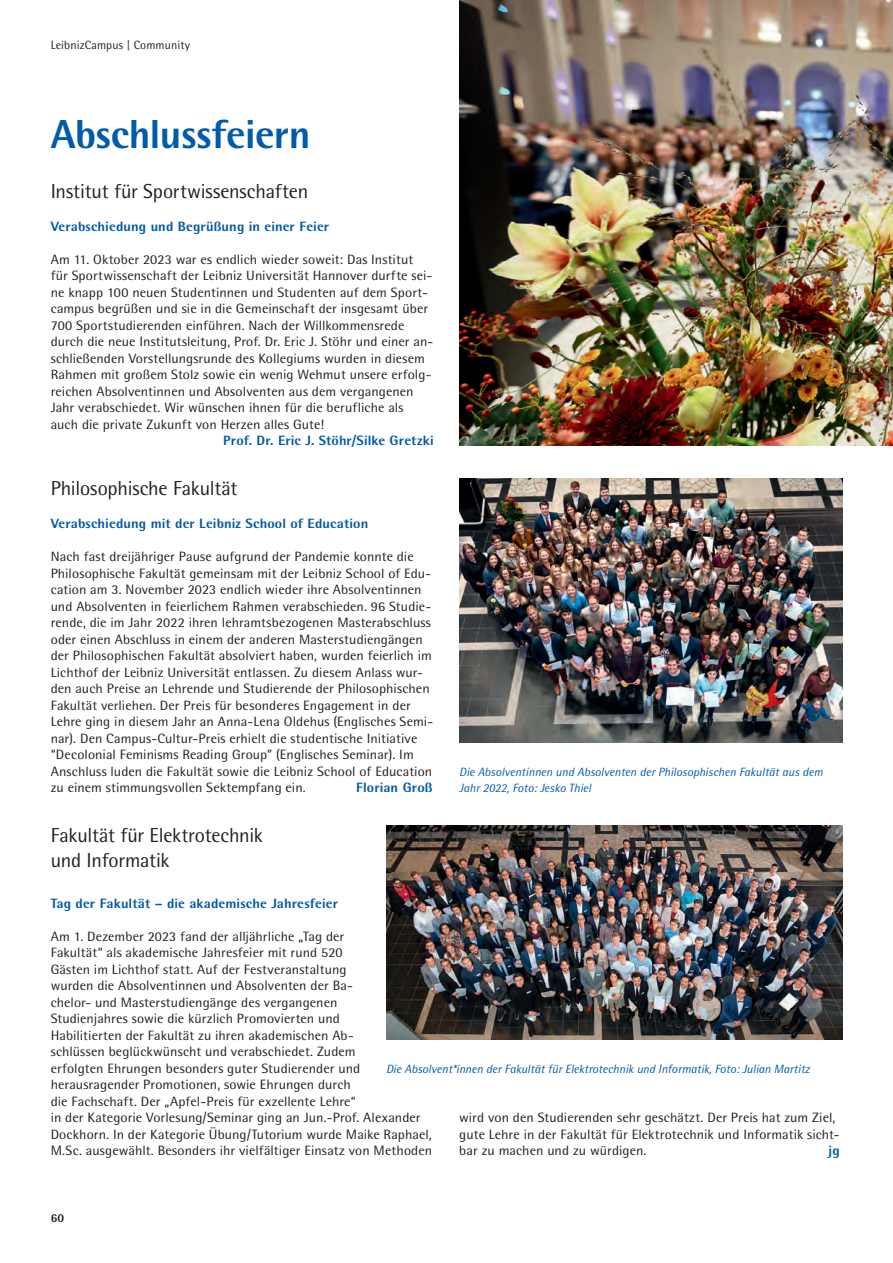
<style>
.page{position:relative;width:893px;height:1263px;background:#fff}
.page>*{position:absolute;margin:0;border:0;box-sizing:border-box;transform-origin:0 0}
.t1{font:800 40.5px "Rotis Semi Sans";letter-spacing:-.01em;color:#015aaa}
.t2{font:20.25px/24.8px "Rotis Semi Sans";letter-spacing:-.01em;color:#231f20}
.t3{font:13.5px/16.5px "Rotis Semi Sans";letter-spacing:.005em;color:#231f20;scale:1.05 1}
.t4{font:800 13.5px "Rotis Semi Sans";letter-spacing:.005em;color:#015aaa;scale:1.05 1}
.t5{font:italic 12px/16.5px "Rotis Semi Sans";color:#015aaa}
.t6{font:12px "Rotis Semi Sans";letter-spacing:.01em;color:#231f20}
.t7{font:800 12px "Rotis Semi Sans";color:#231f20}
</style>
<div class="page">
<img style="left:459px;top:0;width:433px;height:445px">
<img style="left:459px;top:478px;width:383px;height:264px">
<img style="left:386px;top:825px;width:455px;height:214px">
<p class="t6" style="left:51px;top:38px;width:141px">LeibnizCampus | Community</p>
<h1 class="t1" style="left:51px;top:109px;width:261px">Abschlussfeiern</h1>
<h2 class="t2" style="left:51px;top:178px;width:259px">Institut für Sportwissenschaften</h2>
<p class="t4" style="left:51px;top:217px;width:266px">Verabschiedung und Begrüßung in einer Feier</p>
<p class="t3" style="left:51px;top:251px;width:366px">Am 11. Oktober 2023 war es endlich wieder soweit: Das Institut für Sportwissenschaft der Leibniz Universität Hannover durfte sei&shy;ne knapp 100 neuen Studentinnen und Studenten auf dem Sport&shy;campus begrüßen und sie in die Gemeinschaft der insgesamt über 700 Sportstudierenden einführen. Nach der Willkommensrede durch die neue Institutsleitung, Prof. Dr. Eric J. Stöhr und einer an&shy;schließenden Vorstellungsrunde des Kollegiums wurden in diesem Rahmen mit großem Stolz sowie ein wenig Wehmut unsere erfolg&shy;reichen Absolventinnen und Absolventen aus dem vergangenen Jahr verabschiedet. Wir wünschen ihnen für die berufliche als auch die private Zukunft von Herzen alles Gute!</p>
<p class="t4" style="left:223px;top:432px;width:202px">Prof. Dr. Eric J. Stöhr/Silke Gretzki</p>
<h2 class="t2" style="left:51px;top:475px;width:188px">Philosophische Fakultät</h2>
<p class="t4" style="left:51px;top:514px;width:304px">Verabschiedung mit der Leibniz School of Education</p>
<p class="t3" style="left:51px;top:548px;width:365px">Nach fast dreijähriger Pause aufgrund der Pandemie konnte die Philosophische Fakultät gemeinsam mit der Leibniz School of Edu&shy;cation am 3. November 2023 endlich wieder ihre Absolventinnen und Absolventen in feierlichem Rahmen verabschieden. 96 Studie&shy;rende, die im Jahr 2022 ihren lehramtsbezogenen Masterabschluss oder einen Abschluss in einem der anderen Masterstudiengängen der Philosophischen Fakultät absolviert haben, wurden feierlich im Lichthof der Leibniz Universität entlassen. Zu diesem Anlass wur&shy;den auch Preise an Lehrende und Studierende der Philosophischen Fakultät verliehen. Der Preis für besonderes Engagement in der Lehre ging in diesem Jahr an Anna-Lena Oldehus (Englisches Semi&shy;nar). Den Campus-Cultur-Preis erhielt die studentische Initiative “Decolonial Feminisms Reading Group” (Englisches Seminar). Im Anschluss luden die Fakultät sowie die Leibniz School of Education zu einem stimmungsvollen Sektempfang ein.</p>
<p class="t4" style="left:356px;top:778px;width:74px">Florian Groß</p>
<p class="t5" style="left:459px;top:763px;width:365px">Die Absolventinnen und Absolventen der Philosophischen Fakultät aus dem<br>Jahr 2022, Foto: Jesko Thiel</p>
<h2 class="t2" style="left:51px;top:822px;width:214px">Fakultät für Elektrotechnik und Informatik</h2>
<p class="t4" style="left:51px;top:894px;width:275px">Tag der Fakultät – die akademische Jahresfeier</p>
<p class="t3" style="left:51px;top:927px;width:365px">Am 1. Dezember 2023 fand der alljährliche „Tag der<br>Fakultät“ als akademische Jahresfeier mit rund 520<br>Gästen im Lichthof statt. Auf der Festveranstaltung<br>wurden die Absolventinnen und Absolventen der Ba-<br>chelor- und Masterstudiengänge des vergangenen<br>Studienjahres sowie die kürzlich Promovierten und<br>Habilitierten der Fakultät zu ihren akademischen Ab-<br>schlüssen beglückwünscht und verabschiedet. Zudem<br>erfolgten Ehrungen besonders guter Studierender und herausragender Promotionen, sowie Ehrungen durch<br>die Fachschaft. Der „Apfel-Preis für exzellente Lehre“<br>in der Kategorie Vorlesung/Seminar ging an Jun.-Prof. Alexander Dockhorn. In der Kategorie Übung/Tutorium wurde Maike Raphael, M.Sc. ausgewählt. Besonders ihr vielfältiger Einsatz von Methoden</p>
<p class="t5" style="left:386px;top:1060px;width:425px">Die Absolvent*innen der Fakultät für Elektrotechnik und Informatik, Foto: Julian Martitz</p>
<p class="t3" style="left:459px;top:1109px;width:363px">wird von den Studierenden sehr geschätzt. Der Preis hat zum Ziel, gute Lehre in der Fakultät für Elektrotechnik und Informatik sicht&shy;bar zu machen und zu würdigen.</p>
<p class="t4" style="left:828px;top:1141px;width:12px">jg</p>
<p class="t7" style="left:51px;top:1209px;width:15px">60</p>
</div>
